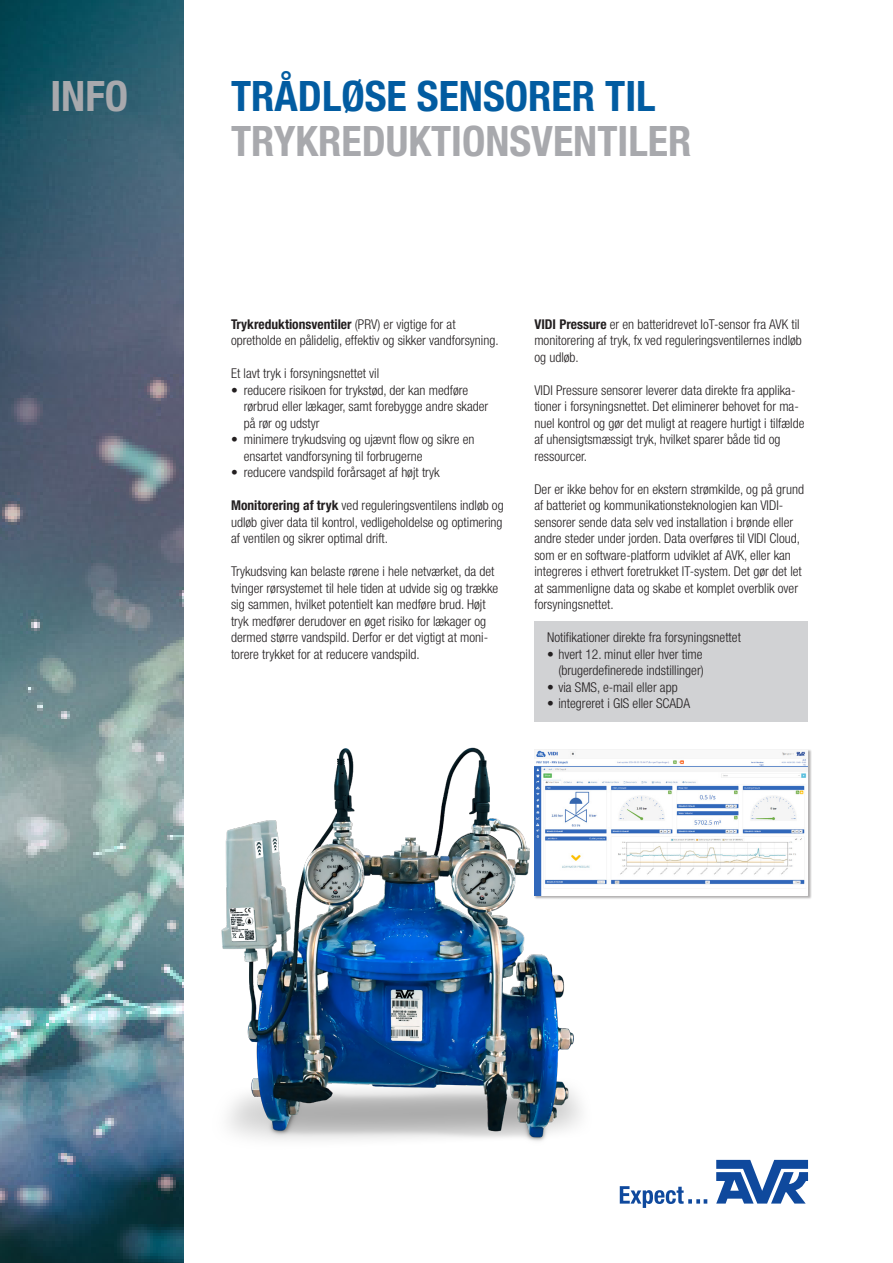
<style>
.page{position:relative;width:893px;height:1263px;background:#fff}
.page>*{position:absolute;margin:0;border:0;box-sizing:border-box;transform-origin:0 0}
.t1{font:700 condensed 42px "Helvetica Neue LT Pro";color:#a8a9ad}
.t2{font:700 condensed 42px "Helvetica Neue LT Pro";color:#025ca1}
.t3{font:300 condensed 13.5px/16.5px "Helvetica Neue LT Pro";color:#231f20}
.t4{font:700 condensed 13.5px "Helvetica Neue LT Pro";color:#231f20}
.s1{font-weight:300}
.s2{font-weight:700}
</style>
<div class="page">
<svg style="left:716px;top:1160px;width:92px;height:43px"></svg>
<svg style="left:620px;top:1186px;width:87px;height:22px"></svg>
<div style="left:534px;top:749px;width:277px;height:150px;background:#231f20;opacity:.35"></div>
<img style="left:632px;top:749px;width:176px;height:146px">
<img style="left:0;top:0;width:184px;height:1263px">
<div style="left:534px;top:621px;width:274px;height:101px;background:#d1d2d4"></div>
<img style="left:221px;top:747px;width:411px;height:394px">
<p class="t1" style="left:50px;top:70px;width:79px">INFO</p>
<p class="t2" style="left:231px;top:70px;width:426px">TRÅDLØSE SENSORER TIL</p>
<p class="t1" style="left:231px;top:115px;width:462px">TRYKREDUKTIONSVENTILER</p>
<p class="t4" style="left:231px;top:316px;width:226px">Trykreduktionsventiler <span class="s1">(PRV) er vigtige for at</span></p>
<p class="t3" style="left:231px;top:332px;width:269px">opretholde en pålidelig, effektiv og sikker vandforsyning.</p>
<p class="t3" style="left:231px;top:365px;width:150px">Et lavt tryk i forsyningsnettet vil</p>
<p class="t3" style="left:244px;top:381px;width:246px;text-indent:-13px">• reducere risikoen for trykstød, der kan medføre rørbrud eller lækager, samt forebygge andre skader</p>
<p class="t3" style="left:244px;top:414px;width:77px">på rør og udstyr</p>
<p class="t3" style="left:244px;top:431px;width:232px;text-indent:-13px">• minimere trykudsving og ujævnt flow og sikre en ensartet vandforsyning til forbrugerne</p>
<p class="t3" style="left:231px;top:464px;width:210px">• reducere vandspild forårsaget af højt tryk</p>
<p class="t3" style="left:231px;top:497px;width:274px;text-align:justify"><span class="s2">Monitorering af tryk</span> ved reguleringsventilens indløb og udløb giver data til kontrol, vedligeholdelse og optimering af ventilen og sikrer optimal drift.</p>
<p class="t3" style="left:231px;top:563px;width:269px">Trykudsving kan belaste rørene i hele netværket, da det tvinger rørsystemet til hele tiden at udvide sig og trække sig sammen, hvilket potentielt kan medføre brud. Højt tryk medfører derudover en øget risiko for lækager og dermed større vandspild. Derfor er det vigtigt at moni&shy;torere trykket for at reducere vandspild.</p>
<p class="t3" style="left:534px;top:315px;width:269px"><span class="s2">VIDI Pressure</span> er en batteridrevet IoT-sensor fra AVK til monitorering af tryk, fx ved reguleringsventilernes indløb og udløb.</p>
<p class="t3" style="left:534px;top:381px;width:272px">VIDI Pressure sensorer leverer data direkte fra applika&shy;tioner i forsyningsnettet. Det eliminerer behovet for ma&shy;nuel kontrol og gør det muligt at reagere hurtigt i tilfælde af uhensigtsmæssigt tryk, hvilket sparer både tid og</p>
<p class="t3" style="left:534px;top:447px;width:54px">ressourcer.</p>
<p class="t3" style="left:534px;top:480px;width:271px">Der er ikke behov for en ekstern strømkilde, og på grund af batteriet og kommunikationsteknologien kan VIDI&shy;sensorer sende data selv ved installation i brønde eller andre steder under jorden. Data overføres til VIDI Cloud, som er en software-platform udviklet af AVK, eller kan integreres i ethvert foretrukket IT-system. Det gør det let at sammenligne data og skabe et komplet overblik over forsyningsnettet.</p>
<p class="t3" style="left:547px;top:629px;width:195px">Notifikationer direkte fra forsyningsnettet</p>
<p class="t3" style="left:547px;top:645px;width:157px">• hvert 12. minut eller hver time</p>
<p class="t3" style="left:558px;top:662px;width:147px">(brugerdefinerede indstillinger)</p>
<p class="t3" style="left:547px;top:678px;width:132px">• via SMS, e-mail eller app</p>
<p class="t3" style="left:547px;top:695px;width:145px">• integreret i GIS eller SCADA</p>
</div>
